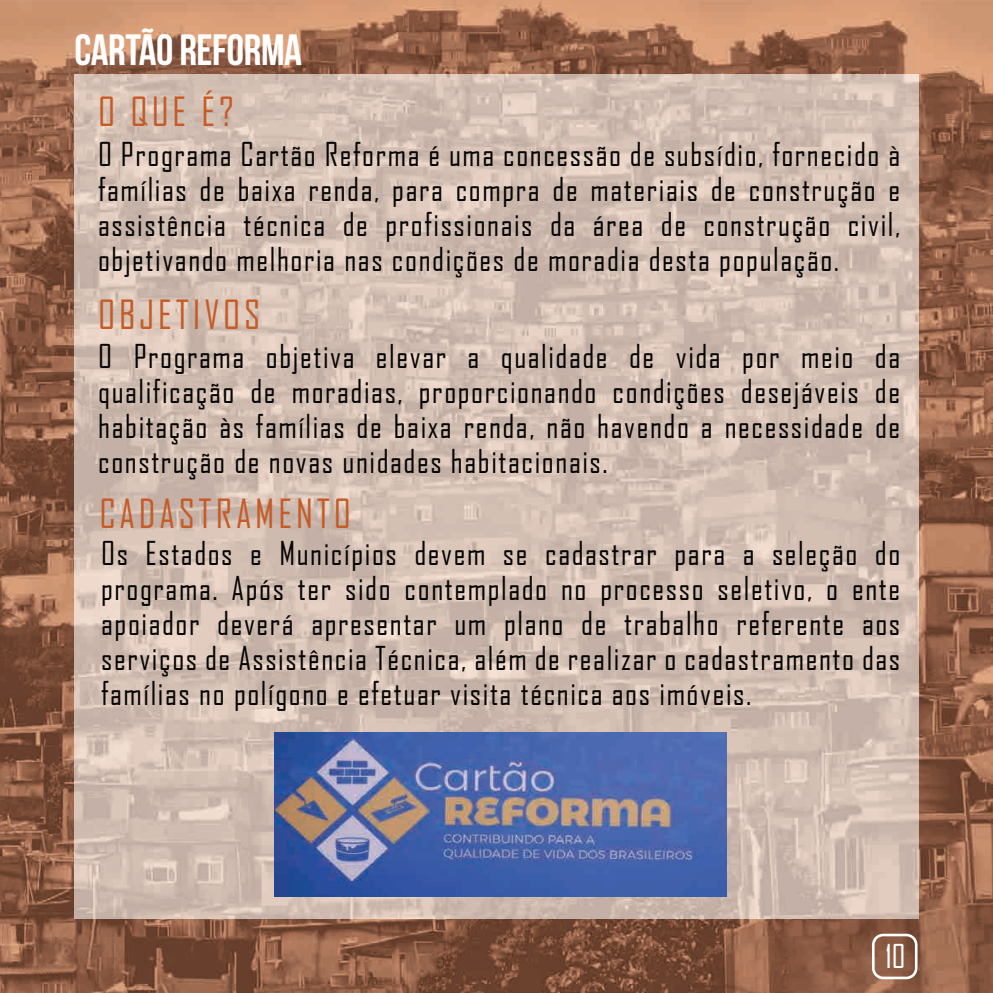
<style>
.page{position:relative;width:993px;height:993px;background:#fff}
.page>*{position:absolute;margin:0;border:0;box-sizing:border-box;transform-origin:0 0}
.t1{font:43.75px "Bebas Neue";letter-spacing:-.01em;color:#fff}
.t2{font:38.5px "Agency FB";letter-spacing:.1em;color:#c55c27}
.t3{font:31.5px/35px "Agency FB";letter-spacing:.05em;color:#050504;text-align:justify}
.t4{font:31.5px "Agency FB";color:#fff}
</style>
<div class="page">
<img style="left:0;top:0;width:992px;height:123px">
<img style="left:0;top:123px;width:123px;height:869px">
<img style="left:869px;top:123px;width:123px;height:869px">
<img style="left:123px;top:918px;width:746px;height:74px">
<img style="left:74px;top:75px;width:844px;height:843px">
<img style="left:274px;top:732px;width:452px;height:164px">
<svg style="left:871px;top:933px;width:46px;height:45px;background:#9d7562"></svg>
<h1 class="t1" style="left:74px;top:26px;width:229px">CARTÃO REFORMA</h1>
<p class="t2" style="left:98px;top:88px;width:137px">O QUE É?</p>
<p class="t3" style="left:98px;top:136px;width:803px">O Programa Cartão Reforma é uma concessão de subsídio, fornecido à famílias de baixa renda, para compra de materiais de construção e assistência técnica de profissionais da área de construção civil, objetivando melhoria nas condições de moradia desta população.</p>
<p class="t2" style="left:98px;top:291px;width:164px">OBJETIVOS</p>
<p class="t3" style="left:98px;top:338px;width:803px">O Programa objetiva elevar a qualidade de vida por meio da qualificação de moradias, proporcionando condições desejáveis de habitação às famílias de baixa renda, não havendo a necessidade de construção de novas unidades habitacionais.</p>
<p class="t2" style="left:99px;top:490px;width:253px">CADASTRAMENTO</p>
<p class="t3" style="left:101px;top:535px;width:800px">Os Estados e Municípios devem se cadastrar para a seleção do programa. Após ter sido contemplado no processo seletivo, o ente apoiador deverá apresentar um plano de trabalho referente aos serviços de Assistência Técnica, além de realizar o cadastramento das famílias no polígono e efetuar visita técnica aos imóveis.</p>
<p class="t4" style="left:885px;top:936px;width:22px">10</p>
</div>
